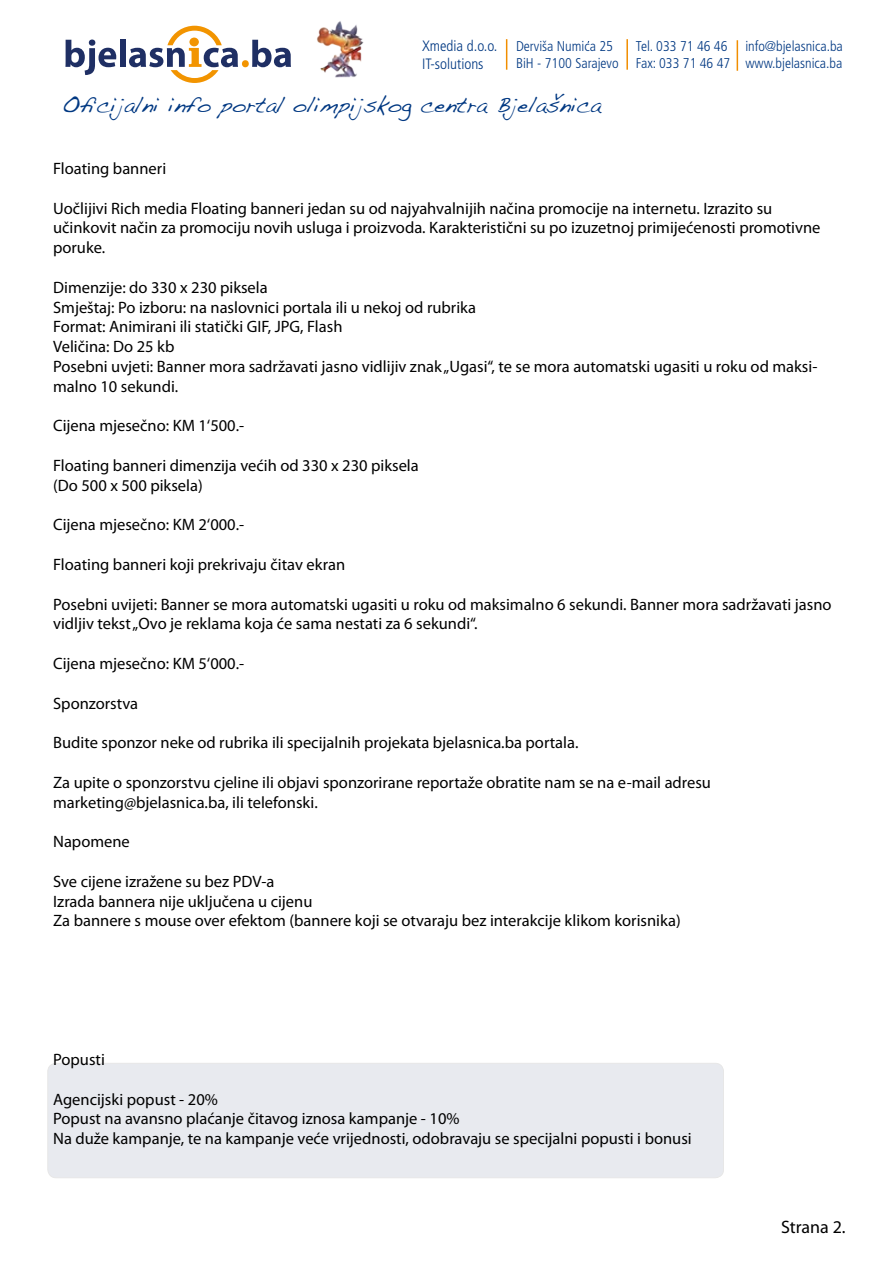
<style>
.page{position:relative;width:893px;height:1263px;background:#fff}
.page>*{position:absolute;margin:0;border:0;box-sizing:border-box;transform-origin:0 0}
.t1{font:21.9px "Handwriting Dakota";color:#003882}
.t2{font:18px "Myriad Pro";color:#000}
.t3{font:16.5px/19.8px "Myriad Pro";color:#000}
.t4{font:300 condensed 15px/18px "Frutiger";color:#003882}
.t5{font:300 condensed 14.1px/17px "Frutiger";color:#003882}
</style>
<div class="page">
<div style="left:48px;top:1063px;width:676px;height:115px;background:#e8eaef;border-radius:9px"></div>
<div style="left:48px;top:1063px;width:676px;height:115px;border:1px solid #000;border-radius:9px"></div>
<svg style="left:65px;top:40px;width:51px;height:35px"></svg>
<div style="left:120px;top:40px;width:6px;height:27px;background:#1f2f64"></div>
<svg style="left:129px;top:26px;width:109px;height:57px"></svg>
<div style="left:242px;top:60px;width:7px;height:7px;background:#f29400;border-radius:50%"></div>
<svg style="left:252px;top:40px;width:39px;height:27px"></svg>
<img style="left:317px;top:21px;width:47px;height:57px">
<hr style="left:626px;top:39px;width:2px;height:31px;background:#f18e00">
<hr style="left:506px;top:39px;width:1px;height:31px;background:#f18e00">
<hr style="left:737px;top:40px;width:1px;height:31px;background:#f18e00">
<p class="t4" style="left:422px;top:37px;width:77px">Xmedia d.o.o.<br>IT-solutions</p>
<p class="t5" style="left:516px;top:38px;width:104px">Derviša Numica 25<br>BiH - 7100 Sarajevo</p>
<p class="t5" style="left:636px;top:38px;width:96px">Tel. 033 71 46 46<br>Fax: 033 71 46 47</p>
<p class="t5" style="left:745px;top:38px;width:99px">info@bjelasnica.ba www.bjelasnica.ba</p>
<h1 class="t1" style="left:62px;top:92px;width:540px">Oficijalni info portal olimpijskog centra Bjelašnica</h1>
<p class="t3" style="left:53px;top:158px;width:115px">Floating banneri</p>
<p class="t3" style="left:53px;top:198px;width:769px">Uočlijivi Rich media Floating banneri jedan su od najyahvalnijih načina promocije na internetu. Izrazito su učinkovit način za promociju novih usluga i proizvoda. Karakteristični su po izuzetnoj primijećenosti promotivne poruke.</p>
<p class="t3" style="left:53px;top:277px;width:766px">Dimenzije: do 330 x 230 piksela<br>Smještaj: Po izboru: na naslovnici portala ili u nekoj od rubrika<br>Format: Animirani ili statički GIF, JPG, Flash<br>Veličina: Do 25 kb<br>Posebni uvjeti: Banner mora sadržavati jasno vidlijiv znak „Ugasi“, te se mora automatski ugasiti u roku od maksi&shy;malno 10 sekundi.</p>
<p class="t3" style="left:53px;top:416px;width:193px">Cijena mjesečno: KM 1‘500.-</p>
<p class="t3" style="left:53px;top:455px;width:367px">Floating banneri dimenzija većih od 330 x 230 piksela (Do 500 x 500 piksela)</p>
<p class="t3" style="left:53px;top:515px;width:193px">Cijena mjesečno: KM 2‘000.-</p>
<p class="t3" style="left:53px;top:554px;width:294px">Floating banneri koji prekrivaju čitav ekran</p>
<p class="t3" style="left:53px;top:594px;width:780px">Posebni uvijeti: Banner se mora automatski ugasiti u roku od maksimalno 6 sekundi. Banner mora sadržavati jasno vidljiv tekst „Ovo je reklama koja će sama nestati za 6 sekundi“.</p>
<p class="t3" style="left:53px;top:653px;width:193px">Cijena mjesečno: KM 5‘000.-</p>
<p class="t3" style="left:53px;top:693px;width:87px">Sponzorstva</p>
<p class="t3" style="left:53px;top:732px;width:527px">Budite sponzor neke od rubrika ili specijalnih projekata bjelasnica.ba portala.</p>
<p class="t3" style="left:53px;top:772px;width:659px">Za upite o sponzorstvu cjeline ili objavi sponzorirane reportaže obratite nam se na e-mail adresu marketing@bjelasnica.ba, ili telefonski.</p>
<p class="t3" style="left:53px;top:831px;width:78px">Napomene</p>
<p class="t3" style="left:53px;top:871px;width:629px">Sve cijene izražene su bez PDV-a<br>Izrada bannera nije uključena u cijenu<br>Za bannere s mouse over efektom (bannere koji se otvaraju bez interakcije klikom korisnika)</p>
<p class="t3" style="left:53px;top:1049px;width:53px">Popusti</p>
<p class="t3" style="left:53px;top:1089px;width:640px">Agencijski popust - 20%<br>Popust na avansno plaćanje čitavog iznosa kampanje - 10%<br>Na duže kampanje, te na kampanje veće vrijednosti, odobravaju se specijalni popusti i bonusi</p>
<p class="t2" style="left:781px;top:1216px;width:66px">Strana 2.</p>
</div>
